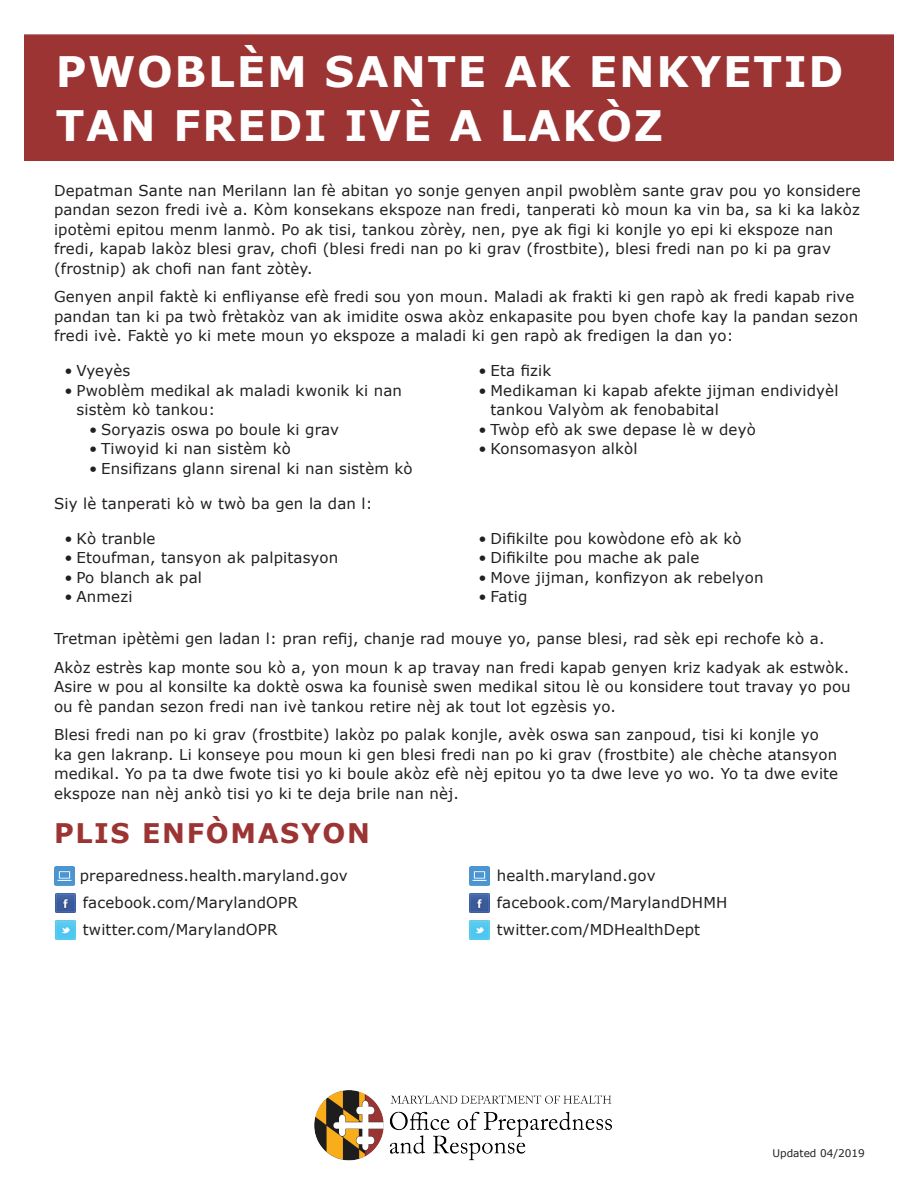
<style>
.page{position:relative;width:918px;height:1188px;background:#fff}
.page>*{position:absolute;margin:0;border:0;box-sizing:border-box;transform-origin:0 0}
.t1{font:700 42px/54px "Verdana";letter-spacing:.04em;color:#fff}
.t2{font:700 27px "Verdana";letter-spacing:.06em;color:#9c3434}
.t3{font:15px/19.5px "Verdana";letter-spacing:.01em;color:#231f20}
.t4{font:10.5px "Verdana";color:#231f20}
</style>
<div class="page">
<div style="left:24px;top:34px;width:870px;height:127px;background:#9c3434;border:2px solid #9c3434"></div>
<img style="left:314px;top:1090px;width:297px;height:71px">
<img style="left:54px;top:866px;width:20px;height:20px">
<img style="left:56px;top:893px;width:20px;height:20px">
<img style="left:56px;top:920px;width:20px;height:20px">
<img style="left:470px;top:866px;width:20px;height:20px">
<img style="left:470px;top:893px;width:20px;height:20px">
<img style="left:470px;top:920px;width:20px;height:20px">
<p class="t1" style="left:56px;top:44px;width:789px">PWOBLÈM SANTE AK ENKYETID<br>TAN FREDI IVÈ A LAKÒZ</p>
<p class="t3" style="left:54px;top:181px;width:808px">Depatman Sante nan Merilann lan fè abitan yo sonje genyen anpil pwoblèm sante grav pou yo konsidere pandan sezon fredi ivè a. Kòm konsekans ekspoze nan fredi, tanperati kò moun ka vin ba, sa ki ka lakòz ipotèmi epitou menm lanmò. Po ak tisi, tankou zòrèy, nen, pye ak figi ki konjle yo epi ki ekspoze nan fredi, kapab lakòz blesi grav, chofi (blesi fredi nan po ki grav (frostbite), blesi fredi nan po ki pa grav (frostnip) ak chofi nan fant zòtèy.</p>
<p class="t3" style="left:54px;top:287px;width:806px">Genyen anpil faktè ki enfliyanse efè fredi sou yon moun. Maladi ak frakti ki gen rapò ak fredi kapab rive pandan tan ki pa twò frètakòz van ak imidite oswa akòz enkapasite pou byen chofe kay la pandan sezon fredi ivè. Faktè yo ki mete moun yo ekspoze a maladi ki gen rapò ak fredigen la dan yo:</p>
<p class="t3" style="left:64px;top:361px;width:67px">• Vyeyès</p>
<p class="t3" style="left:76px;top:380px;width:327px;text-indent:-12px">• Pwoblèm medikal ak maladi kwonik ki nan sistèm kò tankou:</p>
<p class="t3" style="left:89px;top:419px;width:251px">• Soryazis oswa po boule ki grav</p>
<p class="t3" style="left:89px;top:439px;width:203px">• Tiwoyid ki nan sistèm kò</p>
<p class="t3" style="left:89px;top:458px;width:325px">• Ensifizans glann sirenal ki nan sistèm kò</p>
<p class="t3" style="left:54px;top:493px;width:320px">Siy lè tanperati kò w twò ba gen la dan l:</p>
<p class="t3" style="left:478px;top:361px;width:74px">• Eta fizik</p>
<p class="t3" style="left:490px;top:380px;width:349px;text-indent:-12px">• Medikaman ki kapab afekte jijman endividyèl tankou Valyòm ak fenobabital</p>
<p class="t3" style="left:478px;top:419px;width:279px">• Twòp efò ak swe depase lè w deyò</p>
<p class="t3" style="left:478px;top:439px;width:161px">• Konsomasyon alkòl</p>
<p class="t3" style="left:478px;top:528px;width:265px">• Difikilte pou kowòdone efò ak kò</p>
<p class="t3" style="left:478px;top:548px;width:222px">• Difikilte pou mache ak pale</p>
<p class="t3" style="left:478px;top:567px;width:287px">• Move jijman, konfizyon ak rebelyon</p>
<p class="t3" style="left:478px;top:587px;width:50px">• Fatig</p>
<p class="t3" style="left:54px;top:629px;width:772px">Tretman ipètèmi gen ladan l: pran refij, chanje rad mouye yo, panse blesi, rad sèk epi rechofe kò a.</p>
<p class="t3" style="left:54px;top:657px;width:798px;text-align:justify">Akòz estrès kap monte sou kò a, yon moun k ap travay nan fredi kapab genyen kriz kadyak ak estwòk.<br>Asire w pou al konsilte ka doktè oswa ka founisè swen medikal sitou lè ou konsidere tout travay yo pou ou fè pandan sezon fredi nan ivè tankou retire nèj ak tout lot egzèsis yo.</p>
<p class="t3" style="left:54px;top:725px;width:786px">Blesi fredi nan po ki grav (frostbite) lakòz po palak konjle, avèk oswa san zanpoud, tisi ki konjle yo ka gen lakranp. Li konseye pou moun ki gen blesi fredi nan po ki grav (frostbite) ale chèche atansyon medikal. Yo pa ta dwe fwote tisi yo ki boule akòz efè nèj epitou yo ta dwe leve yo wo. Yo ta dwe evite ekspoze nan nèj ankò tisi yo ki te deja brile nan nèj.</p>
<p class="t2" style="left:54px;top:814px;width:318px">PLIS ENFÒMASYON</p>
<p class="t3" style="left:80px;top:866px;width:269px">preparedness.health.maryland.gov</p>
<p class="t3" style="left:83px;top:893px;width:216px">facebook.com/MarylandOPR</p>
<p class="t3" style="left:83px;top:920px;width:196px">twitter.com/MarylandOPR</p>
<p class="t3" style="left:64px;top:528px;width:93px">• Kò tranble</p>
<p class="t3" style="left:64px;top:548px;width:275px">• Etoufman, tansyon ak palpitasyon</p>
<p class="t3" style="left:64px;top:567px;width:139px">• Po blanch ak pal</p>
<p class="t3" style="left:64px;top:587px;width:70px">• Anmezi</p>
<p class="t3" style="left:497px;top:866px;width:160px">health.maryland.gov</p>
<p class="t3" style="left:497px;top:893px;width:232px">facebook.com/MarylandDHMH</p>
<p class="t3" style="left:497px;top:920px;width:205px">twitter.com/MDHealthDept</p>
<p class="t4" style="left:772px;top:1146px;width:94px">Updated 04/2019</p>
</div>
